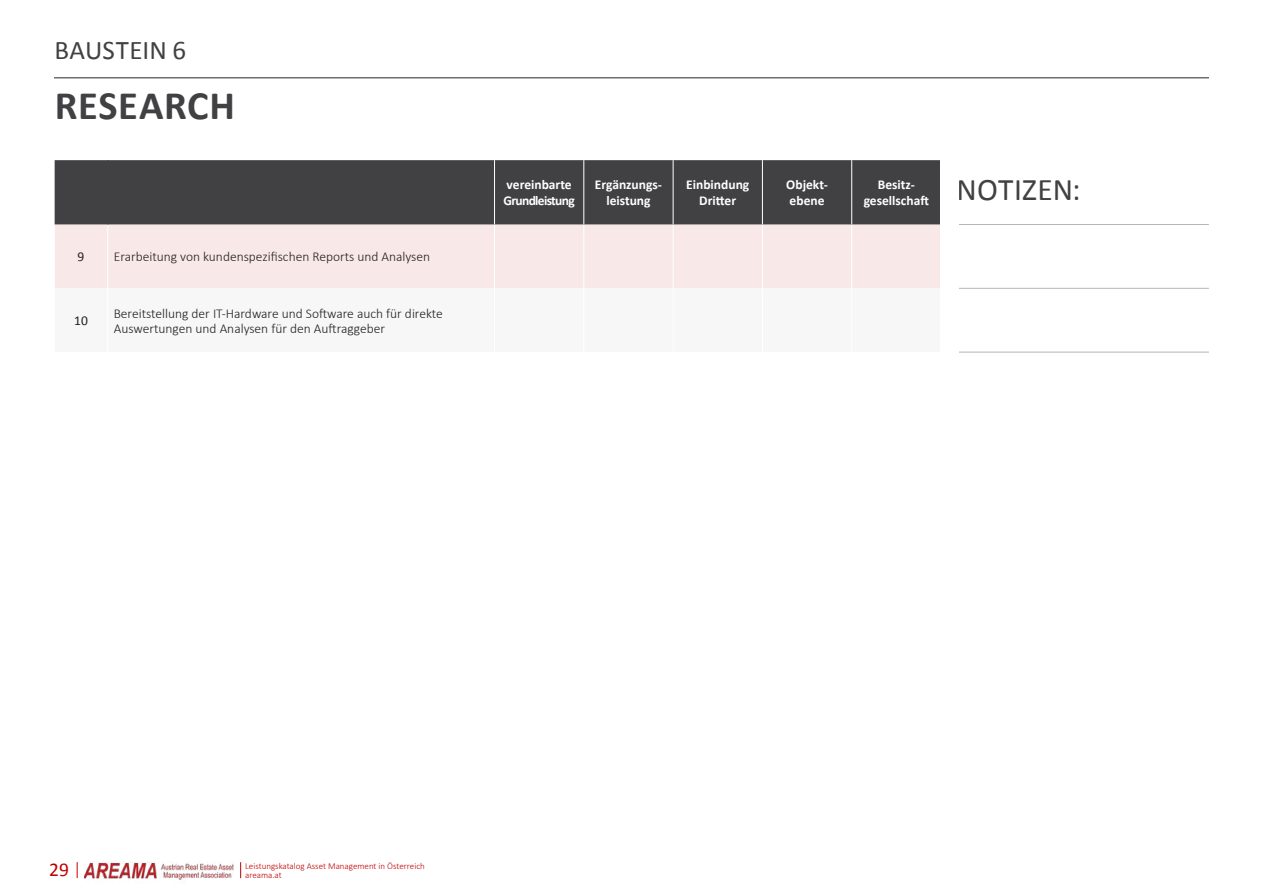
<style>
.page{position:relative;width:1263px;height:893px;background:#fff}
.page>*{position:absolute;margin:0;border:0;box-sizing:border-box;transform-origin:0 0}
.t1{font:700 40.5px "Calibri";letter-spacing:.015em;color:#414042}
.t2{font:31.5px "Calibri";letter-spacing:.01em;color:#414042}
.t3{font:27px "Calibri";letter-spacing:.01em;color:#414042}
.t4{font:19.5px "Calibri";color:#c00000}
.t5{font:300 13.5px/15.5px "Calibri";color:#231f20}
.t6{font:700 13.5px/16.2px "Calibri";color:#fff;text-align:center}
.t7{font:700 13.5px/16.2px "Calibri";letter-spacing:-.05em;color:#fff}
.t8{font:13.5px "Calibri";color:#231f20}
.t9{font:300 9px "Calibri";color:#c00000}
</style>
<div class="page">
<div style="left:55px;top:225px;width:885px;height:63px;background:#f9e8e8"></div>
<hr style="left:107px;top:225px;width:1px;height:63px;background:#fff">
<hr style="left:494px;top:225px;width:1px;height:63px;background:#fff">
<hr style="left:583px;top:225px;width:1px;height:63px;background:#fff">
<hr style="left:673px;top:225px;width:1px;height:63px;background:#fff">
<hr style="left:762px;top:225px;width:1px;height:63px;background:#fff">
<hr style="left:851px;top:225px;width:1px;height:63px;background:#fff">
<hr style="left:941px;top:224px;width:268px;height:1px;background:#b5b5b5">
<hr style="left:941px;top:288px;width:268px;height:1px;background:#b5b5b5">
<hr style="left:941px;top:352px;width:268px;height:1px;background:#b5b5b5">
<img style="left:84px;top:861px;width:150px;height:21px">
<svg style="left:240px;top:862px;width:1px;height:16px"></svg>
<svg style="left:77px;top:862px;width:1px;height:16px"></svg>
<hr style="left:54px;top:77px;width:1155px;height:1px;background:#414042">
<div style="left:55px;top:160px;width:885px;height:64px;background:#414042"></div>
<hr style="left:494px;top:160px;width:1px;height:64px;background:#fff">
<hr style="left:583px;top:160px;width:1px;height:64px;background:#fff">
<hr style="left:673px;top:160px;width:1px;height:64px;background:#fff">
<hr style="left:762px;top:160px;width:1px;height:64px;background:#fff">
<hr style="left:851px;top:160px;width:1px;height:64px;background:#fff">
<hr style="left:107px;top:160px;width:1px;height:64px;background:#414042">
<div style="left:940px;top:149px;width:18px;height:729px;background:#fff"></div>
<h3 class="t3" style="left:55px;top:31px;width:133px">BAUSTEIN 6</h3>
<h1 class="t1" style="left:55px;top:77px;width:182px">RESEARCH</h1>
<p class="t8" style="left:78px;top:248px;width:8px">9</p>
<p class="t5" style="left:114px;top:249px;width:318px">Erarbeitung von kundenspezifischen Reports und Analysen</p>
<p class="t8" style="left:74px;top:311px;width:15px">10</p>
<p class="t5" style="left:114px;top:305px;width:331px">Bereitstellung der IT-Hardware und Software auch für direkte<br>Auswertungen und Analysen für den Auftraggeber</p>
<p class="t7" style="left:503px;top:176px;width:73px">vereinbarte<br>Grundleistung</p>
<p class="t6" style="left:595px;top:176px;width:69px">Ergänzungs&shy;leistung</p>
<p class="t6" style="left:686px;top:176px;width:65px">Einbindung<br>Dritter</p>
<p class="t6" style="left:786px;top:176px;width:43px;text-align:left">Objekt&shy;ebene</p>
<p class="t6" style="left:864px;top:176px;width:67px">Besitz&shy;gesellschaft</p>
<h2 class="t2" style="left:956px;top:168px;width:126px">NOTIZEN:</h2>
<p class="t9" style="left:245px;top:860px;width:181px">Leistungskatalog Asset Management in Österreich</p>
<h3 class="t4" style="left:49px;top:856px;width:21px">29</h3>
<p class="t9" style="left:245px;top:869px;width:38px">areama.at</p>
</div>
